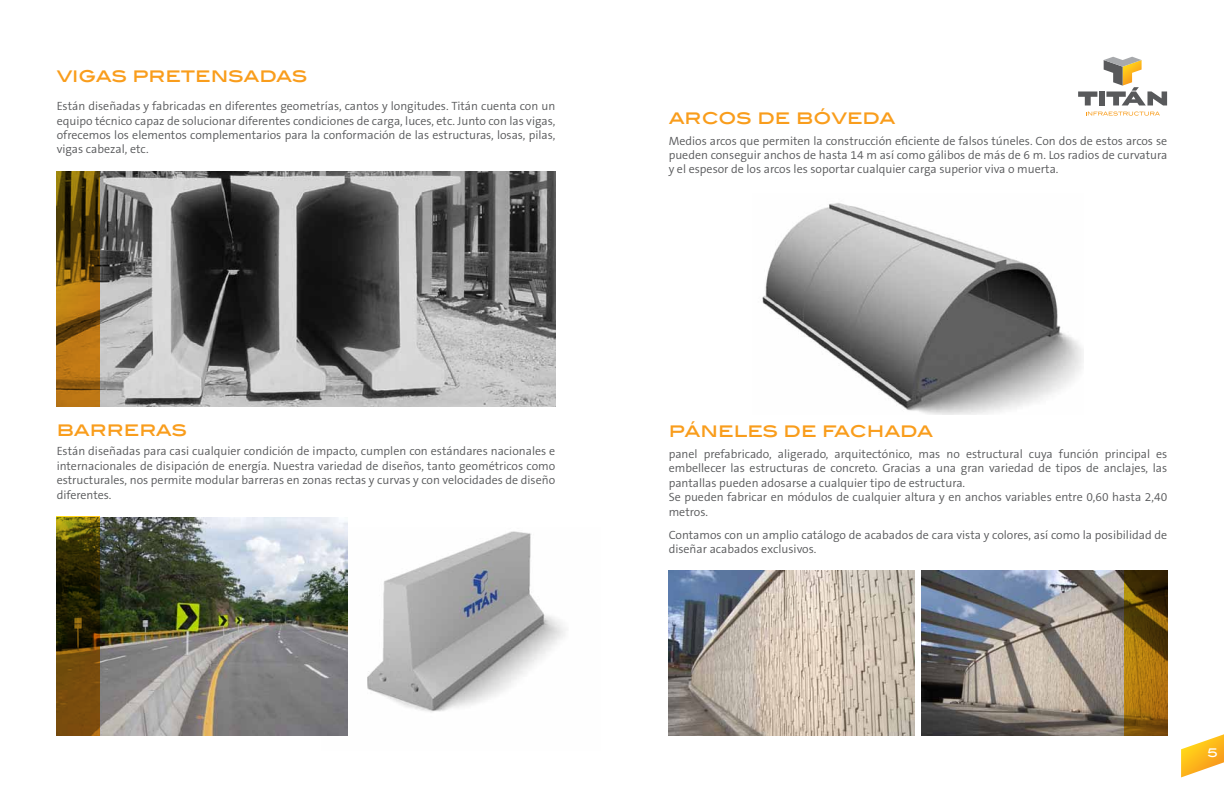
<style>
.page{position:relative;width:1224px;height:792px;background:#fff}
.page>*{position:absolute;margin:0;border:0;box-sizing:border-box;transform-origin:0 0}
.t1{font:500 19px "Blair ITC";letter-spacing:-.01em;color:#f99d1c}
.t2{font:500 12.1px "Blair ITC";color:#fff}
.t3{font:300 12px/14.4px "The Sans B4";color:#58595b;text-align:justify}
</style>
<div class="page">
<svg style="left:1181px;top:734px;width:43px;height:43px"></svg>
<img style="left:57px;top:171px;width:498px;height:236px">
<svg style="left:57px;top:171px;width:42px;height:235px;background:#845a0d"></svg>
<svg style="left:1078px;top:91px;width:19px;height:14px"></svg>
<div style="left:1099px;top:91px;width:6px;height:14px;background:#58595b"></div>
<svg style="left:1104px;top:57px;width:63px;height:48px"></svg>
<svg style="left:1086px;top:112px;width:74px;height:4px"></svg>
<img style="left:99px;top:517px;width:249px;height:218px">
<img style="left:321px;top:527px;width:245px;height:209px">
<svg style="left:57px;top:516px;width:42px;height:219px;background:#503b07"></svg>
<img style="left:762px;top:203px;width:321px;height:212px">
<img style="left:669px;top:570px;width:246px;height:165px">
<img style="left:921px;top:570px;width:204px;height:165px">
<svg style="left:1125px;top:570px;width:42px;height:165px;background:#7f580a"></svg>
<h1 class="t1" style="left:57px;top:64px;width:252px">VIGAS PRETENSADAS</h1>
<p class="t3" style="left:57px;top:100px;width:500px">Están diseñadas y fabricadas en diferentes geometrías, cantos y longitudes. Titán cuenta con un equipo técnico capaz de solucionar diferentes condiciones de carga, luces, etc. Junto con las vigas, ofrecemos los elementos complementarios para la conformación de las estructuras, losas, pilas, vigas cabezal, etc.</p>
<h1 class="t1" style="left:57px;top:417px;width:132px">BARRERAS</h1>
<p class="t3" style="left:57px;top:445px;width:500px">Están diseñadas para casi cualquier condición de impacto, cumplen con estándares nacionales e internacionales de disipación de energía. Nuestra variedad de diseños, tanto geométricos como estructurales, nos permite modular barreras en zonas rectas y curvas y con velocidades de diseño diferentes.</p>
<h1 class="t1" style="left:669px;top:106px;width:228px">ARCOS DE BÓVEDA</h1>
<p class="t3" style="left:669px;top:134px;width:500px">Medios arcos que permiten la construcción eficiente de falsos túneles. Con dos de estos arcos se pueden conseguir anchos de hasta 14 m así como gálibos de más de 6 m. Los radios de curvatura y el espesor de los arcos les soportar cualquier carga superior viva o muerta.</p>
<h1 class="t1" style="left:669px;top:419px;width:266px">PÁNELES DE FACHADA</h1>
<p class="t3" style="left:669px;top:447px;width:500px;text-align:left">panel prefabricado, aligerado, arquitectónico, mas no estructural cuya función principal es embellecer las estructuras de concreto. Gracias a una gran variedad de tipos de anclajes, las pantallas pueden adosarse a cualquier tipo de estructura.<br>Se pueden fabricar en módulos de cualquier altura y en anchos variables entre 0,60 hasta 2,40 metros.</p>
<p class="t3" style="left:669px;top:528px;width:500px">Contamos con un amplio catálogo de acabados de cara vista y colores, así como la posibilidad de diseñar acabados exclusivos.</p>
<p class="t2" style="left:1207px;top:745px;width:12px">5</p>
</div>
